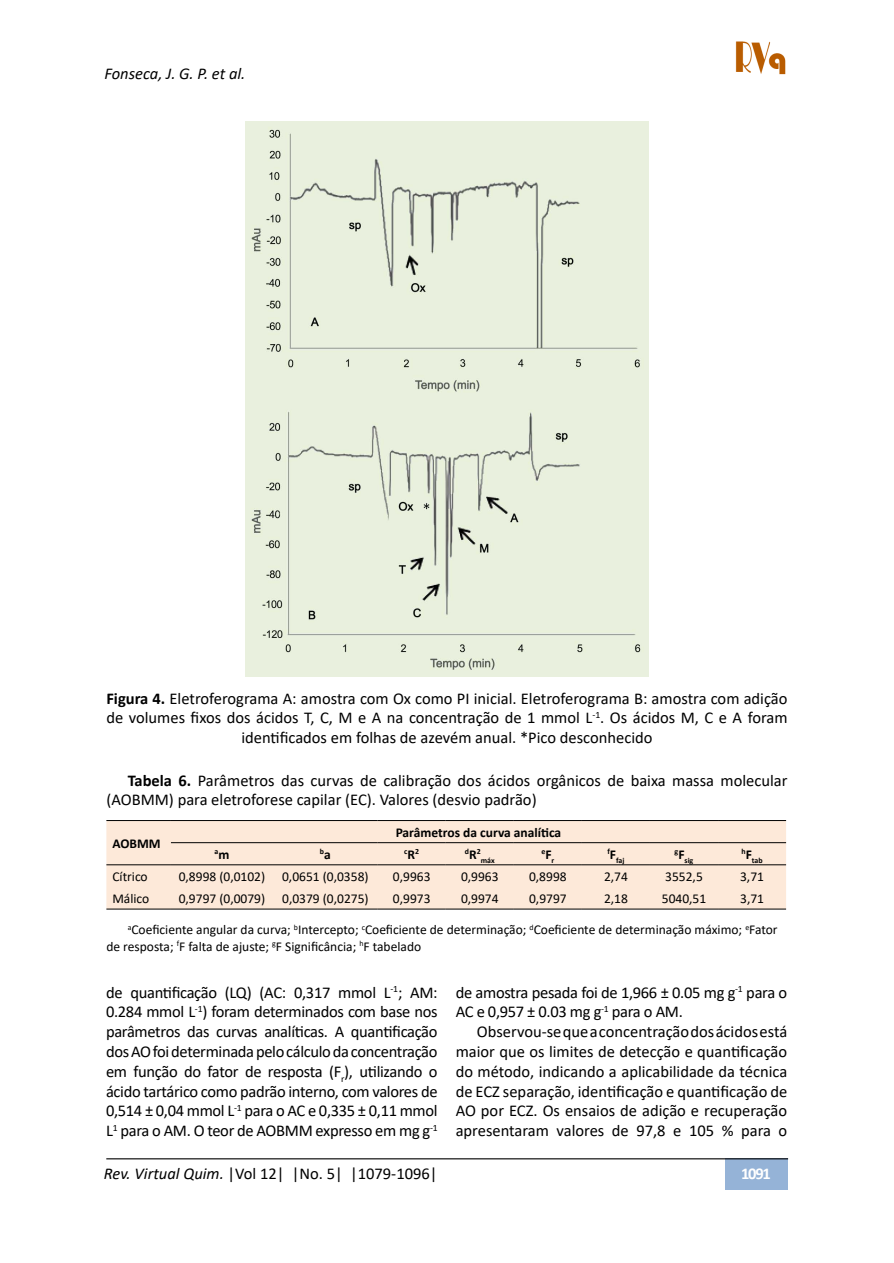
<style>
.page{position:relative;width:894px;height:1263px;background:#fff}
.page>*{position:absolute;margin:0;border:0;box-sizing:border-box;transform-origin:0 0}
.t1{font:16.5px/19.8px "Calibri";color:#000;text-align:justify}
.t2{font:16.5px/19.8px "Calibri";letter-spacing:-.02em;color:#000}
.t3{font:italic 16.5px "Calibri";color:#000}
.t4{font:700 16.5px "Calibri";color:#fff}
.t5{font:13.5px/16.2px "Calibri";color:#000}
.t6{font:700 13.5px "Calibri";color:#000}
.t7{font:700 7.8px "Calibri";color:#000}
.s1{font-weight:700}
.s2{font-size:13.5px}
.s3{font-style:italic}
</style>
<div class="page">
<div style="left:725px;top:1158px;width:62px;height:32px;background:#95b3d7"></div>
<hr style="left:106px;top:1158px;width:681px;height:1px;background:#000">
<img style="left:735px;top:41px;width:51px;height:34px">
<div style="left:245px;top:122px;width:403px;height:554px;background:#e9f0de"></div>
<div style="left:106px;top:821px;width:679px;height:87px;background:#fde9d9"></div>
<hr style="left:106px;top:820px;width:65px;height:1px;background:#000">
<hr style="left:106px;top:864px;width:65px;height:1px;background:#000">
<hr style="left:171px;top:820px;width:102px;height:1px;background:#000">
<hr style="left:273px;top:820px;width:104px;height:1px;background:#000">
<hr style="left:377px;top:820px;width:68px;height:1px;background:#000">
<hr style="left:445px;top:820px;width:68px;height:1px;background:#000">
<hr style="left:513px;top:820px;width:68px;height:1px;background:#000">
<hr style="left:581px;top:820px;width:68px;height:1px;background:#000">
<hr style="left:649px;top:820px;width:68px;height:1px;background:#000">
<hr style="left:717px;top:820px;width:68px;height:1px;background:#000">
<hr style="left:171px;top:842px;width:102px;height:1px;background:#000">
<hr style="left:273px;top:842px;width:104px;height:1px;background:#000">
<hr style="left:377px;top:842px;width:68px;height:1px;background:#000">
<hr style="left:445px;top:842px;width:68px;height:1px;background:#000">
<hr style="left:513px;top:842px;width:68px;height:1px;background:#000">
<hr style="left:581px;top:842px;width:68px;height:1px;background:#000">
<hr style="left:649px;top:842px;width:68px;height:1px;background:#000">
<hr style="left:717px;top:842px;width:68px;height:1px;background:#000">
<hr style="left:171px;top:864px;width:102px;height:1px;background:#000">
<hr style="left:273px;top:864px;width:104px;height:1px;background:#000">
<hr style="left:377px;top:864px;width:68px;height:1px;background:#000">
<hr style="left:445px;top:864px;width:68px;height:1px;background:#000">
<hr style="left:513px;top:864px;width:68px;height:1px;background:#000">
<hr style="left:581px;top:864px;width:68px;height:1px;background:#000">
<hr style="left:649px;top:864px;width:68px;height:1px;background:#000">
<hr style="left:717px;top:864px;width:68px;height:1px;background:#000">
<hr style="left:106px;top:908px;width:65px;height:1px;background:#000">
<hr style="left:171px;top:908px;width:102px;height:1px;background:#000">
<hr style="left:273px;top:908px;width:104px;height:1px;background:#000">
<hr style="left:377px;top:908px;width:68px;height:1px;background:#000">
<hr style="left:445px;top:908px;width:68px;height:1px;background:#000">
<hr style="left:513px;top:908px;width:68px;height:1px;background:#000">
<hr style="left:581px;top:908px;width:68px;height:1px;background:#000">
<hr style="left:649px;top:908px;width:68px;height:1px;background:#000">
<hr style="left:717px;top:908px;width:68px;height:1px;background:#000">
<p class="t3" style="left:104px;top:62px;width:142px">Fonseca, J. G. P. et al.</p>
<p class="t1" style="left:106px;top:687px;width:682px;text-align:center"><span class="s1">Figura 4.</span> Eletroferograma A: amostra com Ox como PI inicial. Eletroferograma B: amostra com adição de volumes fixos dos ácidos T, C, M e A na concentração de 1 mmol L<sup>-1</sup>. Os ácidos M, C e A foram identificados em folhas de azevém anual. *Pico desconhecido</p>
<p class="t1" style="left:106px;top:769px;width:682px;text-indent:21px"><span class="s1">Tabela 6.</span> Parâmetros das curvas de calibração dos ácidos orgânicos de baixa massa molecular (AOBMM) para eletroforese capilar (EC). Valores (desvio padrão)</p>
<p class="t6" style="left:112px;top:833px;width:50px">AOBMM</p>
<p class="t6" style="left:395px;top:822px;width:167px">Parâmetros da curva analítica</p>
<p class="t7" style="left:480px;top:855px;width:15px">máx</p>
<p class="t7" style="left:541px;top:850px;width:14px">e<span class="s2">F</span>r</p>
<p class="t7" style="left:607px;top:855px;width:18px">f<sup>F</sup>faj</p>
<p class="t7" style="left:674px;top:855px;width:20px">g<sup>F</sup>sig</p>
<p class="t7" style="left:741px;top:855px;width:23px">h<sup>F</sup>tab</p>
<p class="t7" style="left:214px;top:846px;width:16px">a<span class="s2">m</span></p>
<p class="t7" style="left:320px;top:846px;width:12px">b<span class="s2">a</span></p>
<p class="t7" style="left:404px;top:846px;width:16px">c<span class="s2">R</span>2</p>
<p class="t7" style="left:465px;top:846px;width:17px">d<span class="s2">R</span>2</p>
<p class="t5" style="left:112px;top:868px;width:37px">Cítrico</p>
<p class="t5" style="left:179px;top:868px;width:88px">0,8998 (0,0102)</p>
<p class="t5" style="left:282px;top:868px;width:88px">0,0651 (0,0358)</p>
<p class="t5" style="left:393px;top:868px;width:39px">0,9963</p>
<p class="t5" style="left:461px;top:868px;width:39px">0,9963</p>
<p class="t5" style="left:529px;top:868px;width:39px">0,8998</p>
<p class="t5" style="left:603px;top:868px;width:25px">2,74</p>
<p class="t5" style="left:665px;top:868px;width:39px">3552,5</p>
<p class="t5" style="left:739px;top:868px;width:25px">3,71</p>
<p class="t5" style="left:112px;top:890px;width:38px">Málico</p>
<p class="t5" style="left:179px;top:890px;width:191px">0,9797 (0,0079) 0,0379 (0,0275)</p>
<p class="t5" style="left:393px;top:890px;width:39px">0,9973</p>
<p class="t5" style="left:461px;top:890px;width:39px">0,9974</p>
<p class="t5" style="left:529px;top:890px;width:39px">0,9797</p>
<p class="t5" style="left:603px;top:890px;width:25px">2,18</p>
<p class="t5" style="left:661px;top:890px;width:46px">5040,51</p>
<p class="t5" style="left:739px;top:890px;width:25px">3,71</p>
<p class="t5" style="left:106px;top:921px;width:672px;text-indent:21px"><sup>a</sup>Coeficiente angular da curva; <sup>b</sup>Intercepto; <sup>c</sup>Coeficiente de determinação; <sup>d</sup>Coeficiente de determinação máximo; <sup>e</sup>Fator de resposta; <sup>f</sup>F falta de ajuste; <sup>g</sup>F Significância; <sup>h</sup>F tabelado</p>
<p class="t1" style="left:106px;top:981px;width:333px">de quantificação (LQ) (AC: 0,317 mmol L<sup>-1</sup>; AM:<br>0.284 mmol L<sup>-1</sup>) foram determinados com base nos parâmetros das curvas analíticas. A quantificação dos AO foi determinada pelo cálculo da concentração em função do fator de resposta (F<sub>r</sub>), utilizando o ácido tartárico como padrão interno, com valores de 0,514 ± 0,04 mmol L<sup>-1</sup> para o AC e 0,335 ± 0,11 mmol L<sup>1</sup> para o AM. O teor de AOBMM expresso em mg g<sup>-1</sup></p>
<p class="t2" style="left:455px;top:981px;width:333px">de amostra pesada foi de 1,966 ± 0.05 mg g<sup>-1</sup> para o<br>AC e 0,957 ± 0.03 mg g<sup>-1</sup> para o AM.</p>
<p class="t1" style="left:455px;top:1021px;width:333px;text-indent:21px">Observou-se que a concentração dos ácidos está maior que os limites de detecção e quantificação do método, indicando a aplicabilidade da técnica de ECZ separação, identificação e quantificação de AO por ECZ. Os ensaios de adição e recuperação apresentaram valores de 97,8 e 105 % para o</p>
<p class="t1" style="left:104px;top:1163px;width:335px"><span class="s3">Rev. Virtual Quim.</span> |Vol 12| |No. 5| |1079-1096|</p>
<p class="t4" style="left:740px;top:1162px;width:31px">1091</p>
</div>
